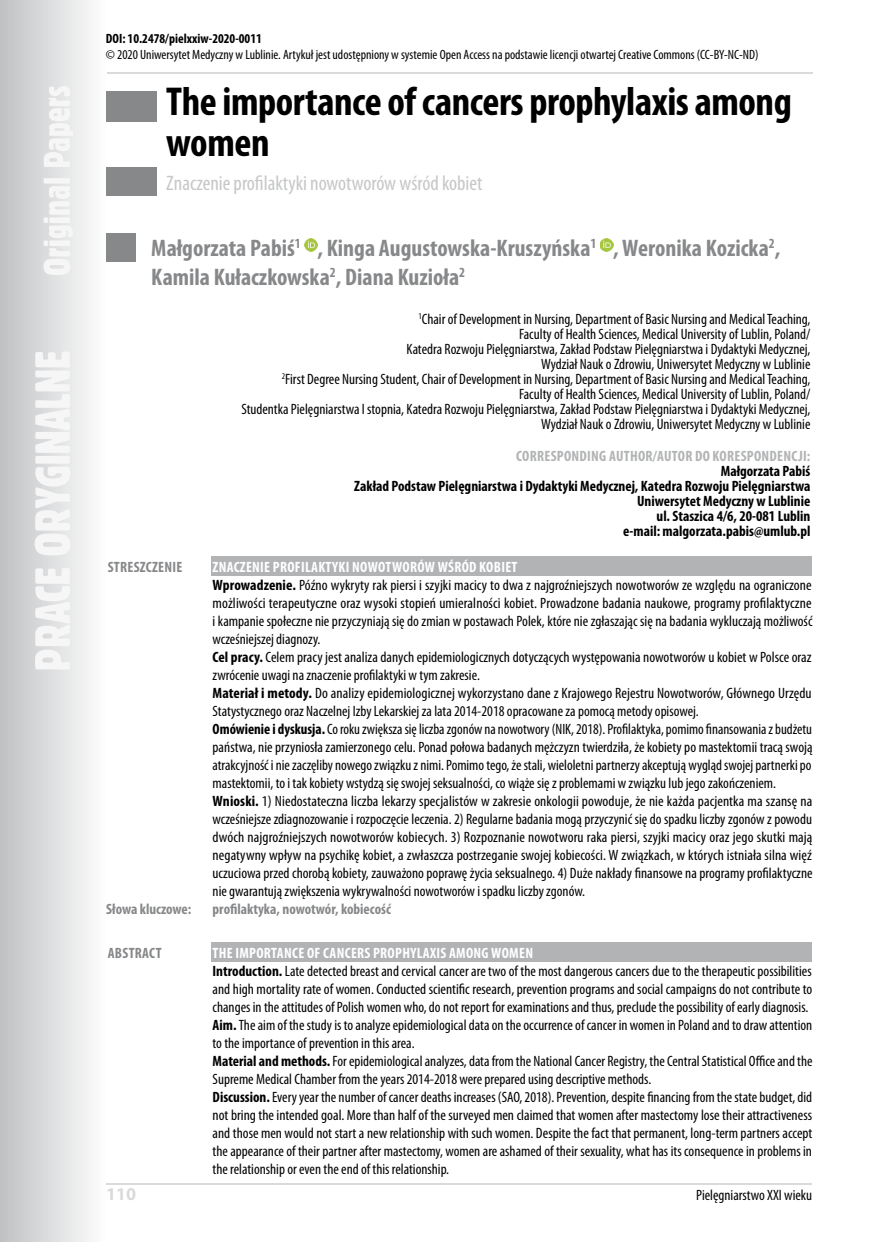
<style>
.page{position:relative;width:876px;height:1242px;background:#fff}
.page>*{position:absolute;margin:0;border:0;box-sizing:border-box;transform-origin:0 0}
.t1{font:700 condensed 40.5px/40.5px "Myriad Pro";letter-spacing:-.01em;color:#000}
.t2{font:700 condensed 24px/28.8px "Myriad Pro";color:#87888a}
.t3{font:condensed 21px "Myriad Pro";color:#c6c7c8}
.t4{font:700 18px "Myriad Pro";color:#d9dadb}
.t5{font:condensed 15px/18px "Myriad Pro";color:#000}
.t6{font:700 condensed 15px/15px "Myriad Pro";color:#000;text-align:right}
.t7{font:700 condensed 15px "Myriad Pro";color:#87888a}
.t8{font:700 condensed 15px "Myriad Pro";letter-spacing:.02em;color:#b1b3b4}
.t9{font:700 condensed 15px "Myriad Pro";letter-spacing:.02em;color:#87888a}
.t10{font:condensed 13.5px "Myriad Pro";color:#000}
.t11{font:700 condensed 13.5px "Myriad Pro";color:#000}
.s1{font-weight:700;color:#fff}
.s2{font-weight:700}
</style>
<div class="page">
<div style="left:0;top:0;width:107px;height:1242px;background:linear-gradient(to right,#c0c1c3,#feffff)"></div>
<hr style="left:106px;top:0;width:2px;height:1242px;background:#fefefe">
<svg style="left:35px;top:86px;width:38px;height:583px"></svg>
<hr style="left:106px;top:1183px;width:706px;height:2px;background:#d9dadb">
<hr style="left:107px;top:72px;width:705px;height:2px;background:#d9dadb">
<div style="left:106px;top:91px;width:51px;height:30px;background:#87888a"></div>
<div style="left:106px;top:167px;width:51px;height:29px;background:#87888a"></div>
<div style="left:106px;top:233px;width:30px;height:29px;background:#87888a"></div>
<div style="left:211px;top:558px;width:601px;height:18px;background:#b1b3b4"></div>
<div style="left:211px;top:557px;width:601px;height:18px;background:#b1b3b4"></div>
<div style="left:211px;top:943px;width:601px;height:18px;background:#b1b3b4"></div>
<div style="left:211px;top:942px;width:601px;height:18px;background:#b1b3b4"></div>
<svg style="left:305px;top:239px;width:12px;height:12px"></svg>
<svg style="left:600px;top:239px;width:13px;height:12px"></svg>
<p class="t11" style="left:106px;top:30px;width:157px">DOI: 10.2478/pielxxiw-2020-0011</p>
<p class="t10" style="left:106px;top:46px;width:654px">© 2020 Uniwersytet Medyczny w Lublinie. Artykuł jest udostępniony w systemie Open Access na podstawie licencji otwartej Creative Commons (CC-BY-NC-ND)</p>
<h1 class="t1" style="left:166px;top:81px;width:627px">The importance of cancers prophylaxis among women</h1>
<h3 class="t3" style="left:166px;top:170px;width:318px">Znaczenie profilaktyki nowotworów wśród kobiet</h3>
<h2 class="t2" style="left:151px;top:233px;width:631px">Małgorzata Pabiś<sup>1</sup> , Kinga Augustowska-Kruszyńska<sup>1</sup> , Weronika Kozicka<sup>2</sup>,<br>Kamila Kułaczkowska<sup>2</sup>, Diana Kuzioła<sup>2</sup></h2>
<p class="t5" style="left:241px;top:311px;width:571px;line-height:15px;text-align:right"><sup>1</sup>Chair of Development in Nursing, Department of Basic Nursing and Medical Teaching,<br>Faculty of Health Sciences, Medical University of Lublin, Poland/<br>Katedra Rozwoju Pielęgniarstwa, Zakład Podstaw Pielęgniarstwa i Dydaktyki Medycznej,<br>Wydział Nauk o Zdrowiu, Uniwersytet Medyczny w Lublinie<br><sup>2</sup>First Degree Nursing Student, Chair of Development in Nursing, Department of Basic Nursing and Medical Teaching,<br>Faculty of Health Sciences, Medical University of Lublin, Poland/<br>Studentka Pielęgniarstwa I stopnia, Katedra Rozwoju Pielęgniarstwa, Zakład Podstaw Pielęgniarstwa i Dydaktyki Medycznej, Wydział Nauk o Zdrowiu, Uniwersytet Medyczny w Lublinie</p>
<p class="t8" style="left:516px;top:446px;width:296px">CORRESPONDING AUTHOR/AUTOR DO KORESPONDENCjI:</p>
<p class="t6" style="left:354px;top:463px;width:458px">Małgorzata Pabiś<br>Zakład Podstaw Pielęgniarstwa i Dydaktyki Medycznej, Katedra Rozwoju Pielęgniarstwa Uniwersytet Medyczny w Lublinie<br>ul. Staszica 4/6, 20-081 Lublin<br>e-mail: malgorzata.pabis@umlub.pl</p>
<p class="t9" style="left:108px;top:557px;width:76px">STRESZCZENIE</p>
<p class="t5" style="left:213px;top:558px;width:602px"><span class="s1">ZNACZENIE PROFILAKTYKI NOWOTWORÓW WŚRÓD KOBIET<br></span><span class="s2">Wprowadzenie.</span> Późno wykryty rak piersi i szyjki macicy to dwa z najgroźniejszych nowotworów ze względu na ograniczone możliwości terapeutyczne oraz wysoki stopień umieralności kobiet. Prowadzone badania naukowe, programy profilaktyczne i kampanie społeczne nie przyczyniają się do zmian w postawach Polek, które nie zgłaszając się na badania wykluczają możliwość wcześniejszej diagnozy.<br><span class="s2">Cel pracy.</span> Celem pracy jest analiza danych epidemiologicznych dotyczących występowania nowotworów u kobiet w Polsce oraz zwrócenie uwagi na znaczenie profilaktyki w tym zakresie.<br><span class="s2">Materiał i metody.</span> Do analizy epidemiologicznej wykorzystano dane z Krajowego Rejestru Nowotworów, Głównego Urzędu Statystycznego oraz Naczelnej Izby Lekarskiej za lata 2014-2018 opracowane za pomocą metody opisowej.<br><span class="s2">Omówienie i dyskusja.</span> Co roku zwiększa się liczba zgonów na nowotwory (NIK, 2018). Profilaktyka, pomimo finansowania z budżetu państwa, nie przyniosła zamierzonego celu. Ponad połowa badanych mężczyzn twierdziła, że kobiety po mastektomii tracą swoją atrakcyjność i nie zaczęliby nowego związku z nimi. Pomimo tego, że stali, wieloletni partnerzy akceptują wygląd swojej partnerki po mastektomii, to i tak kobiety wstydzą się swojej seksualności, co wiąże się z problemami w związku lub jego zakończeniem.<br><span class="s2">Wnioski.</span> 1) Niedostateczna liczba lekarzy specjalistów w zakresie onkologii powoduje, że nie każda pacjentka ma szansę na wcześniejsze zdiagnozowanie i rozpoczęcie leczenia. 2) Regularne badania mogą przyczynić się do spadku liczby zgonów z powodu dwóch najgroźniejszych nowotworów kobiecych. 3) Rozpoznanie nowotworu raka piersi, szyjki macicy oraz jego skutki mają negatywny wpływ na psychikę kobiet, a zwłaszcza postrzeganie swojej kobiecości. W związkach, w których istniała silna więź uczuciowa przed chorobą kobiety, zauważono poprawę życia seksualnego. 4) Duże nakłady finansowe na programy profilaktyczne nie gwarantują zwiększenia wykrywalności nowotworów i spadku liczby zgonów.</p>
<p class="t7" style="left:106px;top:899px;width:87px">Słowa kluczowe:</p>
<p class="t7" style="left:213px;top:899px;width:180px">profilaktyka, nowotwór, kobiecość</p>
<p class="t9" style="left:108px;top:943px;width:55px">ABSTRACT</p>
<p class="t5" style="left:213px;top:943px;width:601px"><span class="s1">THE IMPORTANCE OF CANCERS PROPHYLAXIS AMONG WOMEN<br></span><span class="s2">Introduction.</span> Late detected breast and cervical cancer are two of the most dangerous cancers due to the therapeutic possibilities and high mortality rate of women. Conducted scientific research, prevention programs and social campaigns do not contribute to changes in the attitudes of Polish women who, do not report for examinations and thus, preclude the possibility of early diagnosis.<br><span class="s2">Aim.</span> The aim of the study is to analyze epidemiological data on the occurrence of cancer in women in Poland and to draw attention to the importance of prevention in this area.<br><span class="s2">Material and methods.</span> For epidemiological analyzes, data from the National Cancer Registry, the Central Statistical Office and the Supreme Medical Chamber from the years 2014-2018 were prepared using descriptive methods.<br><span class="s2">Discussion.</span> Every year the number of cancer deaths increases (SAO, 2018). Prevention, despite financing from the state budget, did not bring the intended goal. More than half of the surveyed men claimed that women after mastectomy lose their attractiveness and those men would not start a new relationship with such women. Despite the fact that permanent, long-term partners accept the appearance of their partner after mastectomy, women are ashamed of their sexuality, what has its consequence in problems in the relationship or even the end of this relationship.</p>
<p class="t4" style="left:106px;top:1182px;width:31px">110</p>
<p class="t5" style="left:696px;top:1186px;width:118px">Pielęgniarstwo XXI wieku</p>
</div>
